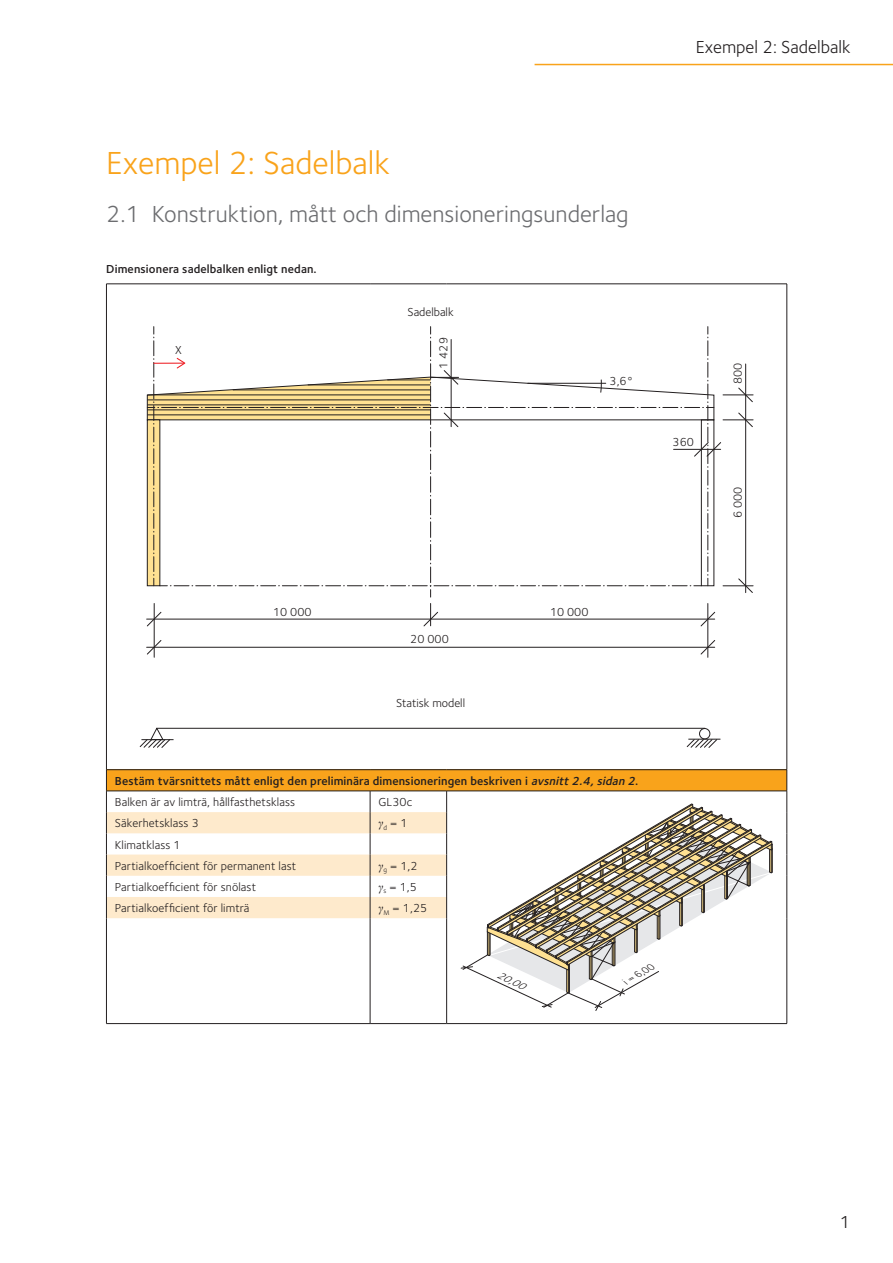
<style>
.page{position:relative;width:893px;height:1263px;background:#fff}
.page>*{position:absolute;margin:0;border:0;box-sizing:border-box;transform-origin:0 0}
.t1{font:33px "Foundry Sterling";color:#f9a31b}
.t2{font:24px "Foundry Sterling";color:#6c6d70}
.t3{font:18px "Foundry Sterling";color:#231f20}
.t4{font:12px/21.1px "Foundry Sterling";letter-spacing:.01em;color:#231f20}
.t5{font:600 12px/21.1px "Foundry Sterling";letter-spacing:.01em;color:#231f20}
.t6{font:italic 10.05px "Foundry Sterling";color:#231f20}
.t7{font:italic 10.05px "Foundry Sterling";color:#231f20;scale:1.14 1}
.s1{font-style:italic}
.s2{font-weight:400}
.s3{font-family:"Times New Roman";font-style:italic}
</style>
<div class="page">
<hr style="left:535px;top:64px;width:358px;height:1px;background:#f9a31b">
<div style="left:106px;top:770px;width:681px;height:21px;background:#f9a31b"></div>
<hr style="left:106px;top:918px;width:1px;height:105px;background:#231f20">
<hr style="left:370px;top:918px;width:1px;height:105px;background:#231f20">
<hr style="left:446px;top:918px;width:1px;height:105px;background:#231f20">
<hr style="left:787px;top:918px;width:1px;height:105px;background:#231f20">
<hr style="left:106px;top:1023px;width:264px;height:1px;background:#231f20">
<hr style="left:370px;top:1023px;width:77px;height:1px;background:#231f20">
<hr style="left:447px;top:1023px;width:340px;height:1px;background:#231f20">
<hr style="left:106px;top:284px;width:264px;height:1px;background:#231f20">
<hr style="left:106px;top:284px;width:1px;height:485px;background:#231f20">
<hr style="left:370px;top:284px;width:77px;height:1px;background:#231f20">
<hr style="left:447px;top:284px;width:340px;height:1px;background:#231f20">
<hr style="left:787px;top:284px;width:1px;height:485px;background:#231f20">
<hr style="left:106px;top:769px;width:264px;height:1px;background:#231f20">
<hr style="left:370px;top:769px;width:77px;height:1px;background:#231f20">
<hr style="left:447px;top:769px;width:340px;height:1px;background:#231f20">
<svg style="left:787px;top:770px;width:1px;height:148px"></svg>
<hr style="left:447px;top:791px;width:340px;height:1px;background:#231f20">
<svg style="left:106px;top:770px;width:341px;height:148px"></svg>
<hr style="left:147px;top:647px;width:568px;height:1px;background:#231f20">
<svg style="left:147px;top:640px;width:14px;height:14px"></svg>
<svg style="left:701px;top:640px;width:14px;height:14px"></svg>
<hr style="left:154px;top:603px;width:1px;height:54px;background:#231f20">
<hr style="left:708px;top:603px;width:1px;height:54px;background:#231f20">
<hr style="left:147px;top:619px;width:568px;height:1px;background:#231f20">
<svg style="left:147px;top:612px;width:14px;height:14px"></svg>
<svg style="left:701px;top:612px;width:14px;height:14px"></svg>
<hr style="left:157px;top:728px;width:548px;height:1px;background:#231f20">
<svg style="left:424px;top:603px;width:14px;height:23px"></svg>
<hr style="left:723px;top:585px;width:30px;height:1px;background:#231f20">
<svg style="left:738px;top:578px;width:15px;height:15px"></svg>
<hr style="left:745px;top:364px;width:1px;height:229px;background:#231f20">
<svg style="left:738px;top:388px;width:15px;height:14px"></svg>
<hr style="left:723px;top:420px;width:30px;height:1px;background:#231f20">
<hr style="left:723px;top:395px;width:30px;height:1px;background:#231f20">
<svg style="left:738px;top:413px;width:15px;height:14px"></svg>
<div style="left:699px;top:728px;width:11px;height:11px;border:1px solid #231f20;border-radius:50%"></div>
<svg style="left:687px;top:740px;width:30px;height:8px"></svg>
<hr style="left:688px;top:739px;width:32px;height:1px;background:#231f20">
<svg style="left:140px;top:728px;width:30px;height:20px"></svg>
<hr style="left:141px;top:739px;width:33px;height:1px;background:#231f20">
<svg style="left:147px;top:327px;width:574px;height:270px"></svg>
<svg style="left:461px;top:803px;width:311px;height:208px"></svg>
<h3 class="t3" style="left:696px;top:34px;width:156px">Exempel 2: Sadelbalk</h3>
<h1 class="t1" style="left:106px;top:140px;width:285px">Exempel 2: Sadelbalk</h1>
<h2 class="t2" style="left:106px;top:197px;width:524px">2.1 Konstruktion, mått och dimensioneringsunderlag</h2>
<p class="t5" style="left:106px;top:258px;width:212px">Dimensionera sadelbalken enligt nedan.</p>
<p class="t4" style="left:175px;top:340px;width:8px">X</p>
<p class="t4" style="left:408px;top:301px;width:48px">Sadelbalk</p>
<p class="t4" style="left:432px;top:369px;width:33px;rotate:-90deg">1 429</p>
<p class="t4" style="left:609px;top:370px;width:26px">3,6°</p>
<p class="t4" style="left:673px;top:431px;width:23px">360</p>
<p class="t4" style="left:273px;top:601px;width:40px">10 000</p>
<p class="t4" style="left:550px;top:601px;width:40px">10 000</p>
<p class="t4" style="left:410px;top:628px;width:40px">20 000</p>
<p class="t4" style="left:396px;top:692px;width:70px">Statisk modell</p>
<p class="t5" style="left:115px;top:770px;width:525px">Bestäm tvärsnittets mått enligt den preliminära dimensioneringen beskriven i <span class="s1">avsnitt2.4,sidan 2</span>.<br><span class="s2">Balken är av limträ, hållfasthetsklass</span></p>
<p class="t4" style="left:379px;top:791px;width:35px">GL30c</p>
<p class="t4" style="left:115px;top:812px;width:85px">Säkerhetsklass 3</p>
<p class="t4" style="left:379px;top:812px;width:30px"><span class="s3">γ</span><sub>d</sub> = 1</p>
<p class="t4" style="left:115px;top:834px;width:183px">Klimatklass 1<br>Partialkoefficient för permanent last</p>
<p class="t4" style="left:379px;top:855px;width:41px"><span class="s3">γ</span><sub>g</sub> = 1,2</p>
<p class="t4" style="left:115px;top:876px;width:143px">Partialkoefficient för snölast</p>
<p class="t4" style="left:379px;top:876px;width:40px"><span class="s3">γ</span><sub>s</sub> = 1,5</p>
<p class="t4" style="left:115px;top:897px;width:136px">Partialkoefficient för limträ</p>
<p class="t4" style="left:379px;top:897px;width:50px"><span class="s3">γ</span><sub>M</sub> = 1,25</p>
<p class="t7" style="left:501px;top:967px;width:28px;rotate:26deg">20,00</p>
<p class="t6" style="left:622px;top:976px;width:35px;rotate:-30deg">i = 6,00</p>
<p class="t4" style="left:727px;top:384px;width:23px;rotate:-90deg">800</p>
<p class="t4" style="left:727px;top:518px;width:33px;rotate:-90deg">6 000</p>
<h3 class="t3" style="left:840px;top:1209px;width:12px">1</h3>
</div>
